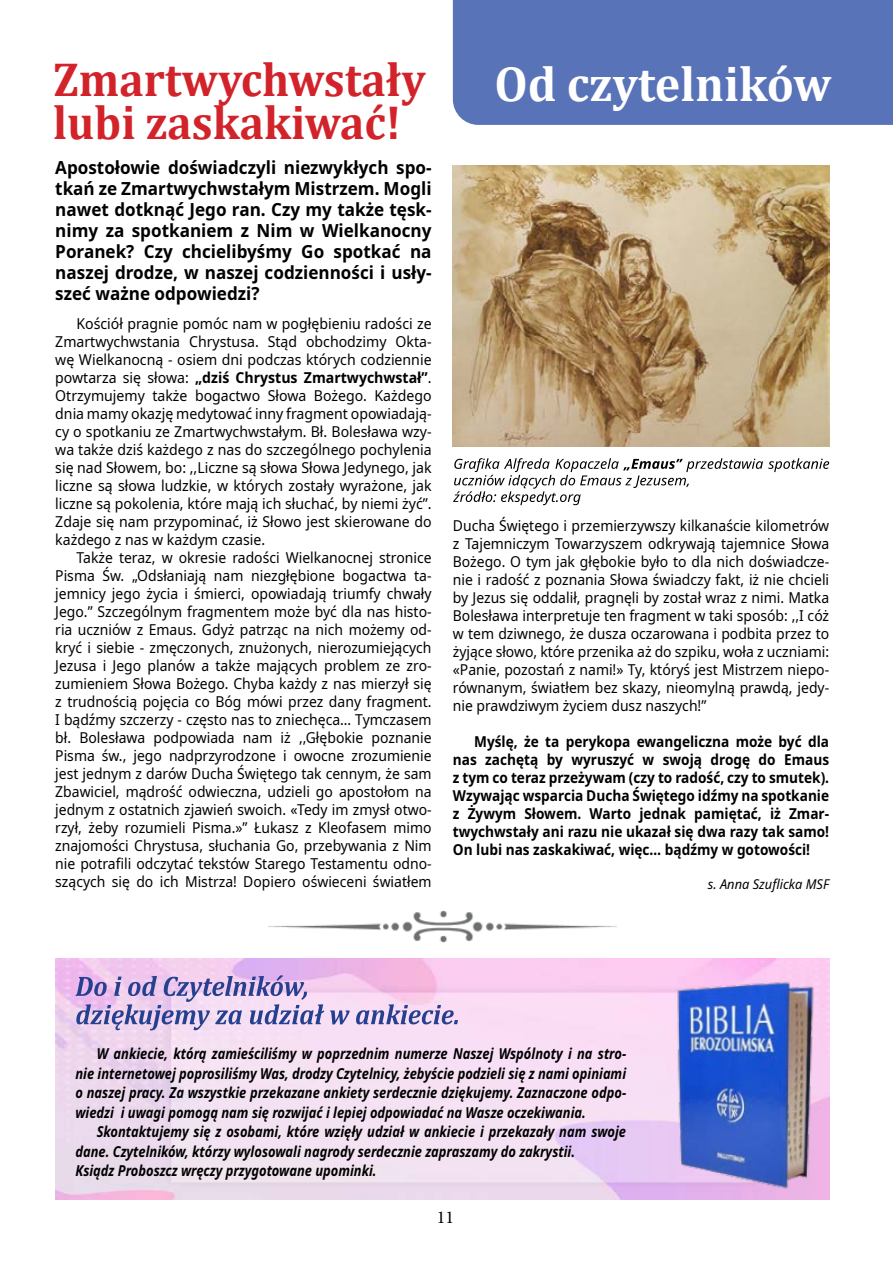
<style>
.page{position:relative;width:893px;height:1263px;background:#fff}
.page>*{position:absolute;margin:0;border:0;box-sizing:border-box;transform-origin:0 0}
.t1{font:700 49.5px "Cambria";color:#fff}
.t2{font:700 48px "Cambria";color:#d2232a;scale:.95 1}
.t3{font:700 18px/21px "Noto Sans";color:#000;text-align:justify;scale:.95 1}
.t4{font:18px "Minion Pro";color:#000}
.t5{font:15px/18px "Noto Sans";color:#000;text-align:justify;scale:.93 1}
.t6{font:15px/18px "Noto Sans";color:#000;text-align:justify;scale:.94 1}
.t7{font:italic 700 15px/19.5px "Noto Sans";color:#000;text-align:justify;scale:.86 1}
.t8{font:700 15px/18px "Noto Sans";color:#000;text-align:justify;scale:.91 1}
.t9{font:italic 13.5px "Noto Sans";color:#000;scale:.95 1}
.s1{font-weight:700}
</style>
<div class="page">
<div style="left:453px;top:0;width:440px;height:125px;background:#5973b8"></div>
<img style="left:453px;top:165px;width:376px;height:281px">
<svg style="left:453px;top:458px;width:376px;height:47px"></svg>
<svg style="left:75px;top:975px;width:383px;height:55px;background:#c9b3db"></svg>
<img style="left:268px;top:910px;width:349px;height:32px">
<img style="left:671px;top:978px;width:147px;height:215px">
<h2 class="t2" style="left:53px;top:46px;width:394px">Zmartwychwstały</h2>
<h1 class="t1" style="left:494px;top:49px;width:339px">Od czytelników</h1>
<h2 class="t2" style="left:53px;top:89px;width:368px">lubi zaskakiwać!</h2>
<p class="t3" style="left:55px;top:157px;width:398px">Apostołowie doświadczyli niezwykłych spo&shy;tkań ze Zmartwychwstałym Mistrzem. Mogli nawet dotknąć Jego ran. Czy my także tęsk&shy;nimy za spotkaniem z Nim w Wielkanocny Poranek? Czy chcielibyśmy Go spotkać na naszej drodze, w naszej codzienności i usły&shy;szeć ważne odpowiedzi?</p>
<p class="t6" style="left:55px;top:315px;width:402px;text-indent:21px">Kościół pragnie pomóc nam w pogłębieniu radości ze Zmartwychwstania Chrystusa. Stąd obchodzimy Okta&shy;wę Wielkanocną - osiem dni podczas których codziennie powtarza się słowa: <span class="s1">„dziś Chrystus Zmartwychwstał”</span>.<br>Otrzymujemy także bogactwo Słowa Bożego. Każdego dnia mamy okazję medytować inny fragment opowiadają&shy;cy o spotkaniu ze Zmartwychwstałym. Bł. Bolesława wzy&shy;wa także dziś każdego z nas do szczególnego pochylenia się nad Słowem, bo: ,,Liczne są słowa Słowa Jedynego, jak liczne są słowa ludzkie, w których zostały wyrażone, jak liczne są pokolenia, które mają ich słuchać, by niemi żyć”.<br>Zdaje się nam przypominać, iż Słowo jest skierowane do każdego z nas w każdym czasie.</p>
<p class="t5" style="left:55px;top:549px;width:406px;text-indent:21px">Także teraz, w okresie radości Wielkanocnej stronice Pisma Św. „Odsłaniają nam niezgłębione bogactwa ta&shy;jemnicy jego życia i śmierci, opowiadają triumfy chwały Jego.” Szczególnym fragmentem może być dla nas histo&shy;ria uczniów z Emaus. Gdyż patrząc na nich możemy od&shy;kryć i siebie - zmęczonych, znużonych, nierozumiejących Jezusa i Jego planów a także mających problem ze zro&shy;zumieniem Słowa Bożego. Chyba każdy z nas mierzył się z trudnością pojęcia co Bóg mówi przez dany fragment.<br>I bądźmy szczerzy - często nas to zniechęca… Tymczasem bł. Bolesława podpowiada nam iż ,,Głębokie poznanie Pisma św., jego nadprzyrodzone i owocne zrozumienie jest jednym z darów Ducha Świętego tak cennym, że sam Zbawiciel, mądrość odwieczna, udzieli go apostołom na jednym z ostatnich zjawień swoich. «Tedy im zmysł otwo&shy;rzył, żeby rozumieli Pisma.»” Łukasz z Kleofasem mimo znajomości Chrystusa, słuchania Go, przebywania z Nim nie potrafili odczytać tekstów Starego Testamentu odno&shy;szących się do ich Mistrza! Dopiero oświeceni światłem</p>
<p class="t5" style="left:453px;top:516px;width:406px">Ducha Świętego i przemierzywszy kilkanaście kilometrów z Tajemniczym Towarzyszem odkrywają tajemnice Słowa Bożego. O tym jak głębokie było to dla nich doświadcze&shy;nie i radość z poznania Słowa świadczy fakt, iż nie chcieli by Jezus się oddalił, pragnęli by został wraz z nimi. Matka Bolesława interpretuje ten fragment w taki sposób: ,,I cóż w tem dziwnego, że dusza oczarowana i podbita przez to żyjące słowo, które przenika aż do szpiku, woła z uczniami: «Panie, pozostań z nami!» Ty, któryś jest Mistrzem niepo&shy;równanym, światłem bez skazy, nieomylną prawdą, jedy&shy;nie prawdziwym życiem dusz naszych!”</p>
<p class="t8" style="left:453px;top:732px;width:415px;text-indent:21px">Myślę, że ta perykopa ewangeliczna może być dla nas zachętą by wyruszyć w swoją drogę do Emaus z tym co teraz przeżywam (czy to radość, czy to smutek).<br>Wzywając wsparcia Ducha Świętego idźmy na spotkanie z Żywym Słowem. Warto jednak pamiętać, iż Zmar&shy;twychwstały ani razu nie ukazał się dwa razy tak samo!<br>On lubi nas zaskakiwać, więc… bądźmy w gotowości!</p>
<p class="t9" style="left:708px;top:874px;width:129px">s. Anna Szuflicka MSF</p>
<p class="t7" style="left:75px;top:1044px;width:642px;text-indent:21px">W ankiecie, którą zamieściliśmy w poprzednim numerze Naszej Wspólnoty i na stro&shy;nie internetowej poprosiliśmy Was, drodzy Czytelnicy, żebyście podzieli się z nami opiniami o naszej pracy. Za wszystkie przekazane ankiety serdecznie dziękujemy. Zaznaczone odpo&shy;wiedzi i uwagi pomogą nam się rozwijać i lepiej odpowiadać na Wasze oczekiwania.</p>
<p class="t7" style="left:75px;top:1122px;width:642px;text-align:left;text-indent:21px">Skontaktujemy się z osobami, które wzięły udział w ankiecie i przekazały nam swoje dane. Czytelników, którzy wylosowali nagrody serdecznie zapraszamy do zakrystii.<br>Ksiądz Proboszcz wręczy przygotowane upominki.</p>
<p class="t4" style="left:437px;top:1205px;width:19px">11</p>
</div>
